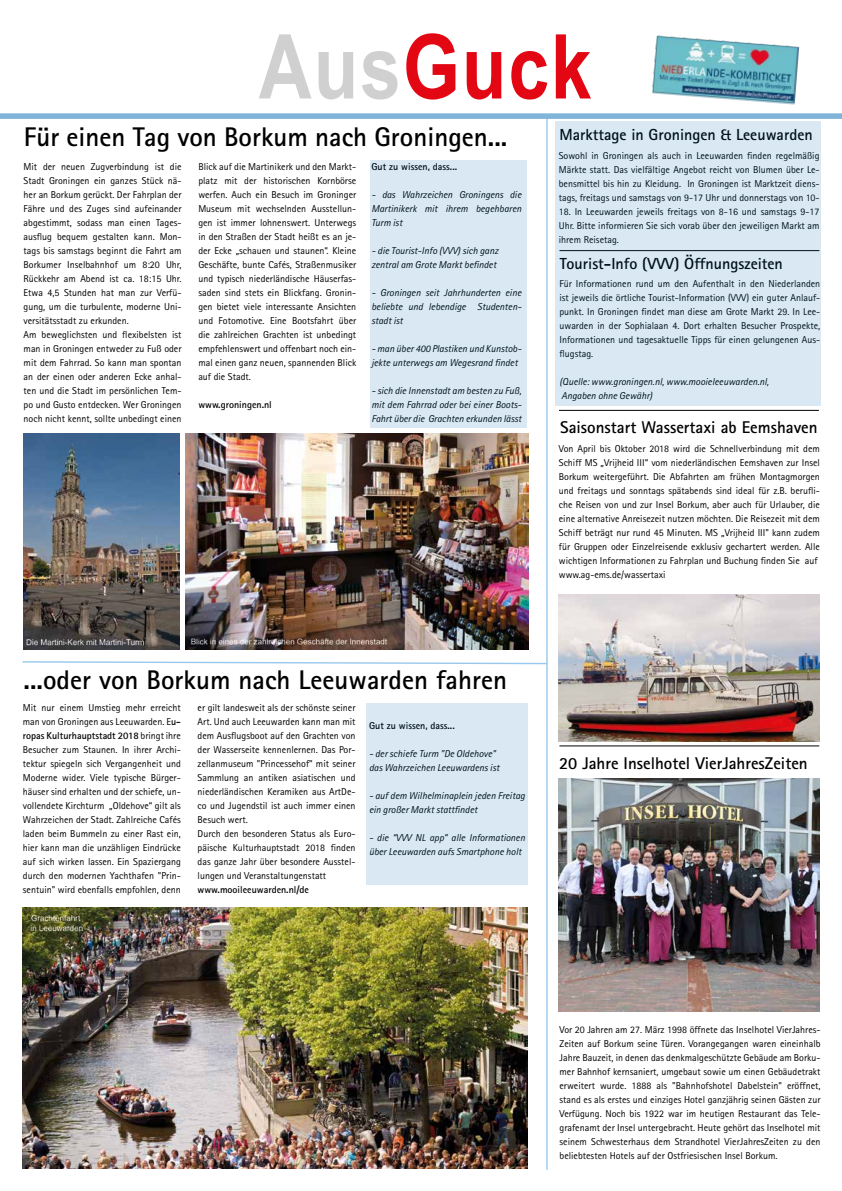
<style>
.page{position:relative;width:842px;height:1191px;background:#fff}
.page>*{position:absolute;margin:0;border:0;box-sizing:border-box;transform-origin:0 0}
.t1{font:700 89.5px "Arial Narrow";letter-spacing:.02em;color:#e30613}
.t2{font:700 27px "AT Rotis Sans Serif";color:#000}
.t3{font:700 17px "AT Rotis Sans Serif";color:#000}
.t4{font:700 16px "AT Rotis Sans Serif";color:#000}
.t5{font:10px/14px "AT Rotis Sans Serif";color:#000;text-align:justify}
.t6{font:italic 10px/14px "AT Rotis Sans Serif";color:#000}
.t7{font:700 10px "AT Rotis Sans Serif";color:#000}
.s1{color:#d0d0d0}
.s2{font-weight:700}
</style>
<div class="page">
<hr style="left:546px;top:119px;width:2px;height:1050px;background:#98c8ed">
<div style="left:0;top:113px;width:842px;height:6px;background:#80b4d9"></div>
<img style="left:24px;top:434px;width:156px;height:215px">
<img style="left:185px;top:434px;width:343px;height:215px">
<img style="left:23px;top:907px;width:504px;height:261px">
<img style="left:652px;top:35px;width:147px;height:70px">
<hr style="left:559px;top:410px;width:260px;height:1px;background:#000">
<hr style="left:559px;top:745px;width:260px;height:1px;background:#000">
<img style="left:558px;top:594px;width:261px;height:147px">
<svg style="left:22px;top:660px;width:526px;height:5px"></svg>
<div style="left:370px;top:161px;width:157px;height:267px;background:#d9e8f3"></div>
<div style="left:366px;top:703px;width:162px;height:181px;background:#d9e8f3"></div>
<div style="left:556px;top:122px;width:265px;height:284px;background:#d9e8f3"></div>
<img style="left:559px;top:778px;width:261px;height:233px">
<h1 class="t1" style="left:259px;top:-1px;width:334px"><span class="s1">Aus</span>Guck</h1>
<h2 class="t2" style="left:24px;top:120px;width:485px">Für einen Tag von Borkum nach Groningen...</h2>
<p class="t5" style="left:24px;top:159px;width:159px;text-align:left">Mit der neuen Zugverbindung ist die Stadt Groningen ein ganzes Stück nä&shy;her an Borkum gerückt. Der Fahrplan der Fähre und des Zuges sind aufeinander abgestimmt, sodass man einen Tages&shy;ausflug bequem gestalten kann. Mon&shy;tags bis samstags beginnt die Fahrt am Borkumer Inselbahnhof um 8:20 Uhr, Rückkehr am Abend ist ca. 18:15 Uhr.<br>Etwa 4,5 Stunden hat man zur Verfü&shy;gung, um die turbulente, moderne Uni&shy;versitätsstadt zu erkunden.<br>Am beweglichsten und flexibelsten ist man in Groningen entweder zu Fuß oder mit dem Fahrrad. So kann man spontan an der einen oder anderen Ecke anhal&shy;ten und die Stadt im persönlichen Tem&shy;po und Gusto entdecken. Wer Groningen noch nicht kennt, sollte unbedingt einen</p>
<p class="t5" style="left:198px;top:159px;width:159px">Blick auf die Martinikerk und den Markt&shy;platz mit der historischen Kornbörse werfen. Auch ein Besuch im Groninger Museum mit wechselnden Ausstellun&shy;gen ist immer lohnenswert. Unterwegs in den Straßen der Stadt heißt es an je&shy;der Ecke „schauen und staunen“. Kleine Geschäfte, bunte Cafés, Straßenmusiker und typisch niederländische Häuserfas&shy;saden sind stets ein Blickfang. Gronin&shy;gen bietet viele interessante Ansichten und Fotomotive. Eine Bootsfahrt über die zahlreichen Grachten ist unbedingt empfehlenswert und offenbart noch ein&shy;mal einen ganz neuen, spannenden Blick auf die Stadt.</p>
<h3 class="t4" style="left:559px;top:124px;width:255px">Markttage in Groningen &amp; Leeuwarden</h3>
<p class="t5" style="left:559px;top:148px;width:262px">Sowohl in Groningen als auch in Leeuwarden finden regelmäßig Märkte statt. Das vielfältige Angebot reicht von Blumen über Le&shy;bensmittel bis hin zu Kleidung. In Groningen ist Marktzeit diens&shy;tags, freitags und samstags von 9-17 Uhr und donnerstags von 10-</p>
<p class="t5" style="left:559px;top:204px;width:262px">18. In Leeuwarden jeweils freitags von 8-16 und samstags 9-17<br>Uhr. Bitte informieren Sie sich vorab über den jeweiligen Markt am ihrem Reisetag.</p>
<h3 class="t4" style="left:560px;top:253px;width:225px">Tourist-Info (VVV) Öffnungszeiten</h3>
<p class="t5" style="left:559px;top:276px;width:262px">Für Informationen rund um den Aufenthalt in den Niederlanden ist jeweils die örtliche Tourist-Information (VVV) ein guter Anlauf&shy;punkt. In Groningen findet man diese am Grote Markt 29. In Lee&shy;uwarden in der Sophialaan 4. Dort erhalten Besucher Prospekte, Informationen und tagesaktuelle Tipps für einen gelungenen Aus&shy;flugstag.</p>
<p class="t6" style="left:559px;top:374px;width:211px">(Quelle: www.groningen.nl, www.mooieleeuwarden.nl,<br>Angaben ohne Gewähr)</p>
<h3 class="t3" style="left:560px;top:416px;width:259px">Saisonstart Wassertaxi ab Eemshaven</h3>
<p class="t5" style="left:559px;top:441px;width:263px;text-align:left">Von April bis Oktober 2018 wird die Schnellverbindung mit dem Schiff MS „Vrijheid III“ vom niederländischen Eemshaven zur Insel Borkum weitergeführt. Die Abfahrten am frühen Montagmorgen und freitags und sonntags spätabends sind ideal für z.B. berufli&shy;che Reisen von und zur Insel Borkum, aber auch für Urlauber, die eine alternative Anreisezeit nutzen möchten. Die Reisezeit mit dem Schiff beträgt nur rund 45 Minuten. MS „Vrijheid III" kann zudem für Gruppen oder Einzelreisende exklusiv gechartert werden. Alle wichtigen Informationen zu Fahrplan und Buchung finden Sie auf www.ag-ems.de/wassertaxi</p>
<p class="t7" style="left:371px;top:160px;width:87px">Gut zu wissen, dass...</p>
<p class="t6" style="left:371px;top:188px;width:152px;text-align:justify">- das Wahrzeichen Groningens die Martinikerk mit ihrem begehbaren Turm ist</p>
<p class="t6" style="left:371px;top:244px;width:129px">- die Tourist-Info (VVV) sich ganz zentral am Grote Markt befindet</p>
<p class="t6" style="left:371px;top:286px;width:152px;text-align:justify">- Groningen seit Jahrhunderten eine beliebte und lebendige Studenten&shy;stadt ist</p>
<p class="t6" style="left:371px;top:342px;width:152px">- man über 400 Plastiken und Kunstob&shy;jekte unterwegs am Wegesrand findet</p>
<p class="t6" style="left:371px;top:384px;width:152px;text-align:justify">- sich die Innenstadt am besten zu Fuß, mit dem Fahrrad oder bei einer Boots-Fahrt über die Grachten erkunden lässt</p>
<p class="t7" style="left:198px;top:398px;width:75px">www.groningen.nl</p>
<h2 class="t2" style="left:24px;top:663px;width:485px">...oder von Borkum nach Leeuwarden fahren</h2>
<p class="t5" style="left:23px;top:700px;width:159px">Mit nur einem Umstieg mehr erreicht man von Groningen aus Leeuwarden. E<span class="s2">u&shy;ropas Kulturhauptstadt 2018</span> bringt ihre Besucher zum Staunen. In ihrer Archi&shy;tektur spiegeln sich Vergangenheit und Moderne wider. Viele typische Bürger&shy;häuser sind erhalten und der schiefe, un&shy;vollendete Kirchturm „Oldehove“ gilt als Wahrzeichen der Stadt. Zahlreiche Cafés laden beim Bummeln zu einer Rast ein, hier kann man die unzähligen Eindrücke auf sich wirken lassen. Ein Spaziergang durch den modernen Yachthafen "Prin&shy;sentuin" wird ebenfalls empfohlen, denn</p>
<p class="t5" style="left:198px;top:700px;width:159px;text-align:left">er gilt landesweit als der schönste seiner Art. Und auch Leeuwarden kann man mit dem Ausflugsboot auf den Grachten von der Wasserseite kennenlernen. Das Por&shy;zellanmuseum "Princessehof" mit seiner Sammlung an antiken asiatischen und niederländischen Keramiken aus ArtDe&shy;co und Jugendstil ist auch immer einen Besuch wert.<br>Durch den besonderen Status als Euro&shy;päische Kulturhauptstadt 2018 finden das ganze Jahr über besondere Ausstel&shy;lungen und Veranstaltungenstatt</p>
<p class="t7" style="left:369px;top:719px;width:87px">Gut zu wissen, dass...</p>
<p class="t6" style="left:369px;top:747px;width:132px">- der schiefe Turm "De Oldehove" das Wahrzeichen Leeuwardens ist</p>
<p class="t6" style="left:369px;top:789px;width:157px">- auf dem Wilhelminaplein jeden Freitag ein großer Markt stattfindet</p>
<p class="t6" style="left:369px;top:831px;width:157px">- die “VVV NL app” alle Informationen über Leeuwarden aufs Smartphone holt</p>
<p class="t7" style="left:198px;top:883px;width:113px">www.mooileeuwarden.nl/de</p>
<h3 class="t3" style="left:559px;top:752px;width:250px">20 Jahre Inselhotel VierJahresZeiten</h3>
<p class="t5" style="left:559px;top:1023px;width:263px">Vor 20 Jahren am 27. März 1998 öffnete das Inselhotel VierJahres-Zeiten auf Borkum seine Türen. Vorangegangen waren eineinhalb Jahre Bauzeit, in denen das denkmalgeschützte Gebäude am Borku&shy;mer Bahnhof kernsaniert, umgebaut sowie um einen Gebäudetrakt erweitert wurde. 1888 als "Bahnhofshotel Dabelstein" eröffnet, stand es als erstes und einziges Hotel ganzjährig seinen Gästen zur Verfügung. Noch bis 1922 war im heutigen Restaurant das Tele&shy;grafenamt der Insel untergebracht. Heute gehört das Inselhotel mit seinem Schwesterhaus dem Strandhotel VierJahresZeiten zu den beliebtesten Hotels auf der Ostfriesischen Insel Borkum.</p>
</div>
